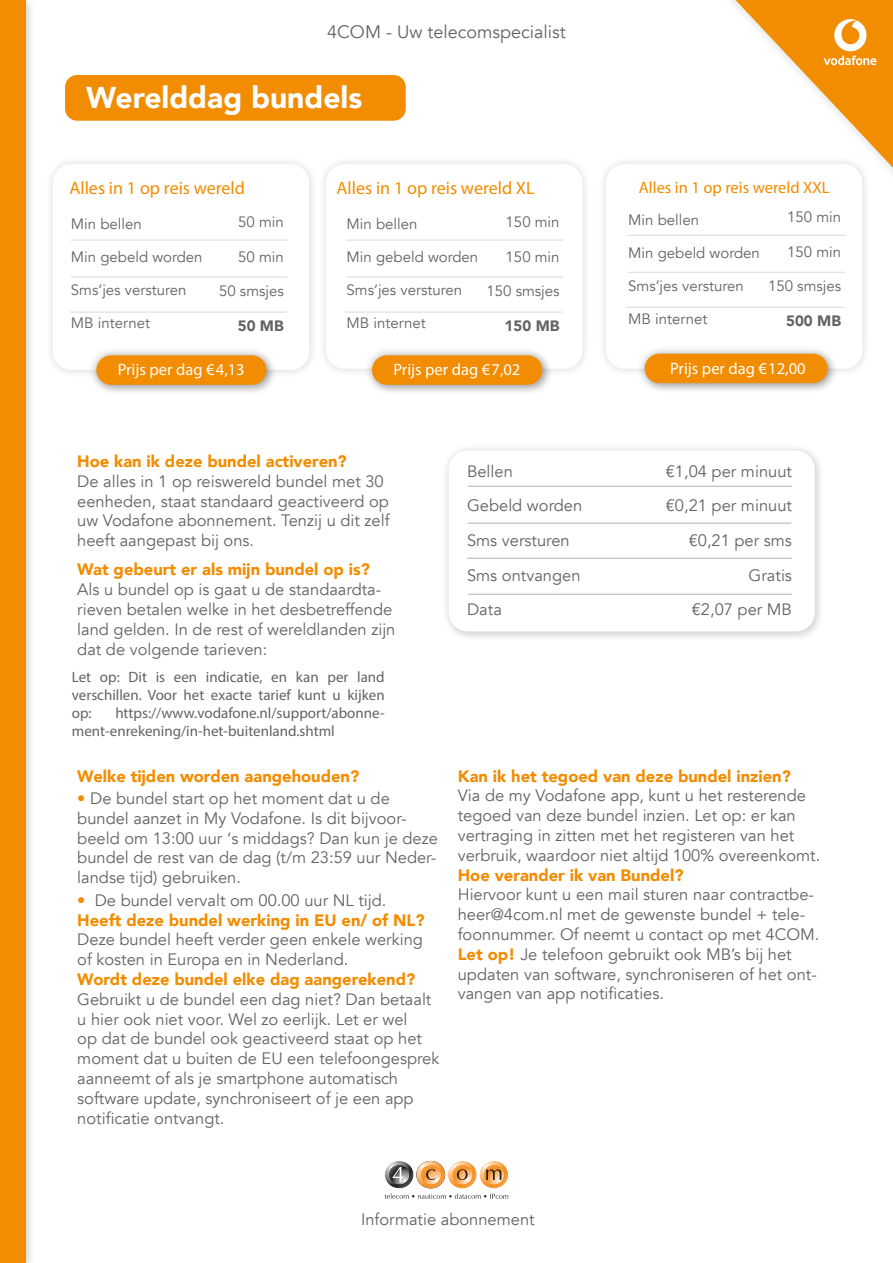
<style>
.page{position:relative;width:893px;height:1263px;background:#fff}
.page>*{position:absolute;margin:0;border:0;box-sizing:border-box;transform-origin:0 0}
.t1{font:900 30px "Avenir";color:#fff}
.t2{font:18px "Myriad Pro";color:#f28c00}
.t3{font:18px "Avenir";color:#636363}
.t4{font:16.5px/19.8px "Avenir";color:#636363}
.t5{font:900 16.5px/19.8px "Avenir";color:#f28c00}
.t6{font:16.5px "Myriad Pro";color:#fff}
.t7{font:16.5px "Myriad Pro";color:#f28c00}
.t8{font:15px "Avenir";color:#636363}
.t9{font:15px/18px "Myriad Pro";color:#636363;text-align:justify}
.t10{font:900 15px "Avenir";color:#636363}
.s1{color:#f28c00}
.s2{font-weight:400}
.s3{font-weight:400;color:#636363}
.s4{font-weight:900;color:#f28c00}
</style>
<div class="page">
<div style="left:439px;top:441px;width:385px;height:200px;background:#000;opacity:.25"></div>
<div style="left:449px;top:451px;width:365px;height:180px;background:#fff;border-radius:18px"></div>
<div style="left:449px;top:450px;width:366px;height:181px;border:2px solid #fff;border-radius:18px"></div>
<hr style="left:468px;top:486px;width:324px;height:1px;background:#636363">
<hr style="left:468px;top:523px;width:323px;height:1px;background:#636363">
<hr style="left:467px;top:558px;width:325px;height:1px;background:#636363">
<hr style="left:468px;top:594px;width:324px;height:1px;background:#636363">
<div style="left:0;top:0;width:36px;height:1263px;background:#000;opacity:.2"></div>
<div style="left:0;top:0;width:25px;height:1263px;background:#f28c00"></div>
<div style="left:65px;top:75px;width:341px;height:46px;background:#f28c00;border-radius:12px"></div>
<svg style="left:735px;top:0;width:158px;height:168px"></svg>
<svg style="left:384px;top:1161px;width:125px;height:38px"></svg>
<div style="left:43px;top:154px;width:276px;height:226px;background:#fafafa"></div>
<div style="left:54px;top:165px;width:255px;height:204px;background:#fff;border-radius:18px"></div>
<div style="left:53px;top:164px;width:256px;height:206px;border:2px solid #fff;border-radius:18px"></div>
<div style="left:316px;top:154px;width:276px;height:224px;background:#fafafa"></div>
<div style="left:327px;top:165px;width:255px;height:203px;background:#fff;border-radius:18px"></div>
<div style="left:326px;top:164px;width:257px;height:205px;border:2px solid #fff;border-radius:18px"></div>
<div style="left:596px;top:154px;width:276px;height:224px;background:#fafafa"></div>
<div style="left:607px;top:165px;width:255px;height:203px;background:#fff;border-radius:18px"></div>
<div style="left:606px;top:164px;width:256px;height:205px;border:2px solid #fff;border-radius:18px"></div>
<hr style="left:71px;top:240px;width:217px;height:1px;background:#636363">
<hr style="left:71px;top:277px;width:217px;height:1px;background:#636363">
<hr style="left:70px;top:312px;width:217px;height:1px;background:#636363">
<div style="left:92px;top:350px;width:186px;height:46px;background:#000;opacity:.25"></div>
<div style="left:87px;top:345px;width:189px;height:50px;background:#000;opacity:.25"></div>
<div style="left:96px;top:355px;width:171px;height:30px;background:#f28c00;border-radius:15px"></div>
<hr style="left:346px;top:240px;width:217px;height:1px;background:#636363">
<hr style="left:346px;top:277px;width:217px;height:1px;background:#636363">
<hr style="left:345px;top:312px;width:217px;height:1px;background:#636363">
<div style="left:368px;top:350px;width:185px;height:46px;background:#fff"></div>
<div style="left:363px;top:345px;width:189px;height:50px;background:#000;opacity:.25"></div>
<div style="left:372px;top:355px;width:170px;height:30px;background:#f28c00;border-radius:15px"></div>
<hr style="left:628px;top:235px;width:217px;height:1px;background:#636363">
<hr style="left:628px;top:272px;width:217px;height:1px;background:#636363">
<hr style="left:627px;top:307px;width:217px;height:1px;background:#636363">
<div style="left:640px;top:349px;width:199px;height:46px;background:#fff"></div>
<div style="left:635px;top:344px;width:202px;height:49px;background:#000;opacity:.25"></div>
<div style="left:645px;top:354px;width:183px;height:29px;background:#f28c00;border-radius:15px"></div>
<p class="t3" style="left:327px;top:24px;width:240px">4COM - Uw telecomspecialist</p>
<h1 class="t1" style="left:86px;top:71px;width:278px">Werelddag bundels</h1>
<p class="t2" style="left:70px;top:181px;width:177px">Alles in 1 op reis wereld</p>
<p class="t2" style="left:337px;top:181px;width:200px">Alles in 1 op reis wereld XL</p>
<p class="t7" style="left:639px;top:181px;width:192px">Alles in 1 op reis wereld XXL</p>
<p class="t8" style="left:238px;top:216px;width:47px">50 min</p>
<p class="t8" style="left:238px;top:250px;width:47px">50 min</p>
<p class="t8" style="left:219px;top:285px;width:66px">50 smsjes</p>
<p class="t10" style="left:238px;top:317px;width:48px">50 MB</p>
<p class="t8" style="left:787px;top:211px;width:55px">150 min</p>
<p class="t8" style="left:787px;top:245px;width:55px">150 min</p>
<p class="t8" style="left:768px;top:280px;width:75px">150 smsjes</p>
<p class="t10" style="left:786px;top:312px;width:56px">500 MB</p>
<p class="t8" style="left:628px;top:213px;width:72px">Min bellen</p>
<p class="t8" style="left:628px;top:246px;width:133px">Min gebeld worden</p>
<p class="t8" style="left:628px;top:279px;width:117px">Sms’jes versturen</p>
<p class="t8" style="left:628px;top:312px;width:81px">MB internet</p>
<p class="t6" style="left:670px;top:362px;width:137px">Prijs per dag € 12,00</p>
<p class="t8" style="left:506px;top:216px;width:55px">150 min</p>
<p class="t8" style="left:506px;top:250px;width:55px">150 min</p>
<p class="t8" style="left:486px;top:285px;width:75px">150 smsjes</p>
<p class="t10" style="left:505px;top:317px;width:56px">150 MB</p>
<p class="t8" style="left:71px;top:218px;width:72px">Min bellen</p>
<p class="t8" style="left:71px;top:251px;width:133px">Min gebeld worden</p>
<p class="t8" style="left:71px;top:284px;width:117px">Sms’jes versturen</p>
<p class="t8" style="left:71px;top:317px;width:81px">MB internet</p>
<p class="t6" style="left:118px;top:363px;width:129px">Prijs per dag € 4,13</p>
<p class="t8" style="left:347px;top:218px;width:72px">Min bellen</p>
<p class="t8" style="left:347px;top:251px;width:133px">Min gebeld worden</p>
<p class="t8" style="left:347px;top:284px;width:117px">Sms’jes versturen</p>
<p class="t8" style="left:347px;top:317px;width:81px">MB internet</p>
<p class="t6" style="left:393px;top:363px;width:129px">Prijs per dag € 7,02</p>
<p class="t5" style="left:77px;top:451px;width:271px">Hoe kan ik deze bundel activeren?</p>
<p class="t4" style="left:77px;top:473px;width:314px">De alles in 1 op reiswereld bundel met 30 eenheden, staat standaard geactiveerd op uw Vodafone abonnement. Tenzij u dit zelf heeft aangepast bij ons.</p>
<p class="t4" style="left:666px;top:456px;width:128px;line-height:34.5px;text-align:right">€1,04 per minuut €0,21 per minuut €0,21 per sms<br>Gratis<br>€2,07 per MB</p>
<p class="t4" style="left:467px;top:456px;width:117px;line-height:34.5px">Bellen<br>Gebeld worden<br>Sms versturen<br>Sms ontvangen<br>Data</p>
<p class="t5" style="left:77px;top:559px;width:294px">Wat gebeurt er als mijn bundel op is?</p>
<p class="t4" style="left:77px;top:581px;width:320px">Als u bundel op is gaat u de standaardta&shy;rieven betalen welke in het desbetreffende land gelden. In de rest of wereldlanden zijn dat de volgende tarieven:</p>
<p class="t9" style="left:72px;top:669px;width:314px">Let op: Dit is een indicatie, en kan per land verschillen. Voor het exacte tarief kunt u kijken op:</p>
<p class="t9" style="left:72px;top:705px;width:314px;text-indent:43px">https://www.vodafone.nl/support/abonne&shy;ment-enrekening/in-het-buitenland.shtml</p>
<p class="t5" style="left:77px;top:765px;width:283px">Welke tijden worden aangehouden?</p>
<p class="t4" style="left:77px;top:790px;width:362px"><span class="s1">•</span> De bundel start op het moment dat u de bundel aanzet in My Vodafone. Is dit bijvoor&shy;beeld om 13:00 uur ‘s middags? Dan kun je deze bundel de rest van de dag (t/m 23:59 uur Neder&shy;landse tijd) gebruiken.</p>
<p class="t5" style="left:77px;top:890px;width:349px"><span class="s2">•</span> <span class="s3">De bundel vervalt om 00.00 uur NL tijd.<br></span>Heeft deze bundel werking in EU en/ of NL?</p>
<p class="t4" style="left:77px;top:931px;width:347px">Deze bundel heeft verder geen enkele werking of kosten in Europa en in Nederland.</p>
<p class="t5" style="left:77px;top:969px;width:339px">Wordt deze bundel elke dag aangerekend?</p>
<p class="t4" style="left:77px;top:991px;width:364px">Gebruikt u de bundel een dag niet? Dan betaalt u hier ook niet voor. Wel zo eerlijk. Let er wel<br>op dat de bundel ook geactiveerd staat op het moment dat u buiten de EU een telefoongesprek aanneemt of als je smartphone automatisch software update, synchroniseert of je een app notificatie ontvangt.</p>
<p class="t5" style="left:458px;top:765px;width:335px">Kan ik het tegoed van deze bundel inzien?</p>
<p class="t4" style="left:458px;top:787px;width:364px">Via de my Vodafone app, kunt u het resterende tegoed van deze bundel inzien. Let op: er kan vertraging in zitten met het registeren van het verbruik, waardoor niet altijd 100% overeenkomt.</p>
<p class="t5" style="left:458px;top:865px;width:227px">Hoe verander ik van Bundel?</p>
<p class="t4" style="left:458px;top:886px;width:363px">Hiervoor kunt u een mail sturen naar contractbe&shy;heer@4com.nl met de gewenste bundel + tele&shy;foonnummer. Of neemt u contact op met 4COM.<br><span class="s4">Let op!</span> Je telefoon gebruikt ook MB’s bij het updaten van software, synchroniseren of het ont&shy;vangen van app notificaties.</p>
<p class="t4" style="left:361px;top:1211px;width:175px">Informatie abonnement</p>
</div>
